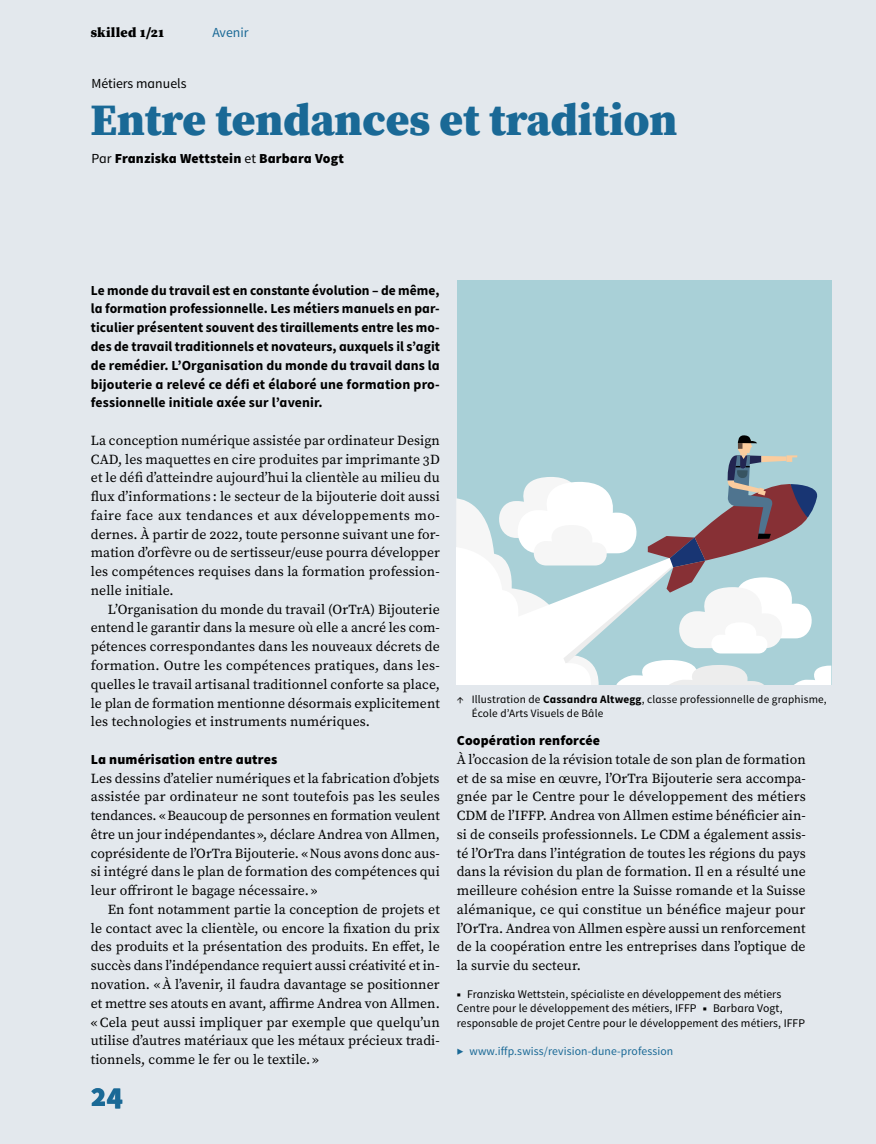
<style>
.page{position:relative;width:876px;height:1144px;background:#fff}
.page>*{position:absolute;margin:0;border:0;box-sizing:border-box;transform-origin:0 0}
.H1-Titel-Artikel{font:900 45px "Source Serif Pro";color:#1a6996}
.t1{font:900 30px "Source Sans Pro";color:#1a6996}
.P-Lauftext-ohne-Einz{font:13.8px/18.8px "Source Serif Pro";letter-spacing:.01em;color:#000;text-align:justify}
.P-Lauftext{font:13.8px/18.8px "Source Serif Pro";letter-spacing:.005em;color:#000;text-align:justify}
.P-Lead{font:700 13.8px/18.8px "Source Sans Pro";letter-spacing:.01em;color:#000;text-align:justify}
.P-Zwischentitel{font:900 13.8px "Source Sans Pro";letter-spacing:.01em;color:#000}
.P-Autor{font:900 13.8px "Source Sans Pro";letter-spacing:.01em;color:#000}
.P-Obertitel{font:13.8px "Source Sans Pro";color:#000}
.t2{font:900 13.8px "Source Serif Pro";letter-spacing:.02em;color:#000}
.t3{font:13.8px "Source Sans Pro";color:#1a6996}
.P-Infos-nach-Text{font:11.7px/14.1px "Source Sans Pro";letter-spacing:.01em;color:#000}
.P-www-Links-nach-Tex{font:11.7px "Source Sans Pro";letter-spacing:.01em;color:#1a6996}
.t4{font:11.25px/14.1px "Source Sans Pro";letter-spacing:.015em;color:#000}
.s1{font-weight:400}
.s2{font-weight:700}
.s3{font-weight:900}
</style>
<div class="page">
<div style="left:0;top:0;width:875px;height:1143px;background:#e3e8ed"></div>
<div style="left:456px;top:280px;width:375px;height:404px;background:#a9d0d7"></div>
<svg style="left:456px;top:435px;width:375px;height:249px"></svg>
<p class="t2" style="left:91px;top:22px;width:74px">skilled 1/21</p>
<p class="t3" style="left:212px;top:24px;width:38px">Avenir</p>
<p class="P-Obertitel" style="left:91px;top:75px;width:97px">Métiers manuels</p>
<h1 class="H1-Titel-Artikel" style="left:90px;top:88px;width:588px">Entre tendances et tradition</h1>
<p class="P-Autor" style="left:91px;top:150px;width:254px"><span class="s1">Par</span> Franziska Wettstein <span class="s1">et</span> Barbara Vogt</p>
<p class="P-Lead" style="left:91px;top:280px;width:350px">Le monde du travail est en constante évolution – de même, la formation professionnelle. Les métiers manuels en par&shy;ticulier présentent souvent des tiraillements entre les mo&shy;des de travail traditionnels et novateurs, auxquels il sʼagit de remédier. LʼOrganisation du monde du travail dans la bijouterie a relevé ce défi et élaboré une formation pro&shy;fessionnelle initiale axée sur lʼavenir.</p>
<p class="P-Lauftext-ohne-Einz" style="left:91px;top:431px;width:350px">La conception numérique assistée par ordinateur Design CAD, les maquettes en cire produites par imprimante 3D et le défi dʼatteindre aujourdʼhui la clientèle au milieu du flux dʼinformations : le secteur de la bijouterie doit aussi faire face aux tendances et aux développements mo&shy;dernes. À partir de 2022, toute personne suivant une for&shy;mation dʼorfèvre ou de sertisseur/euse pourra développer les compétences requises dans la formation profession&shy;nelle initiale.</p>
<p class="P-Lauftext" style="left:91px;top:599px;width:350px;text-indent:17px">LʼOrganisation du monde du travail (OrTrA) Bijouterie entend le garantir dans la mesure où elle a ancré les com&shy;pétences correspondantes dans les nouveaux décrets de formation. Outre les compétences pratiques, dans les&shy;quelles le travail artisanal traditionnel conforte sa place, le plan de formation mentionne désormais explicitement les technologies et instruments numériques.</p>
<p class="P-Zwischentitel" style="left:91px;top:750px;width:188px">La numérisation entre autres</p>
<p class="P-Lauftext-ohne-Einz" style="left:91px;top:768px;width:350px">Les dessins dʼatelier numériques et la fabrication dʼobjets assistée par ordinateur ne sont toutefois pas les seules tendances. «Beaucoup de personnes en formation veulent être un jour indépendantes », déclare Andrea von Allmen, coprésidente de lʼOrTra Bijouterie. «Nous avons donc aus&shy;si intégré dans le plan de formation des compétences qui leur offriront le bagage nécessaire. »</p>
<p class="P-Lauftext" style="left:91px;top:899px;width:350px;text-indent:17px">En font notamment partie la conception de projets et le contact avec la clientèle, ou encore la fixation du prix des produits et la présentation des produits. En effet, le succès dans lʼindépendance requiert aussi créativité et in&shy;novation. «À lʼavenir, il faudra davantage se positionner et mettre ses atouts en avant, affirme Andrea von Allmen. «Cela peut aussi impliquer par exemple que quelquʼun utilise dʼautres matériaux que les métaux précieux tradi&shy;tionnels, comme le fer ou le textile. »</p>
<h2 class="t1" style="left:91px;top:1076px;width:34px">24</h2>
<p class="t4" style="left:471px;top:692px;width:356px;text-indent:-15px">↑ Illustration de <span class="s2">Cassandra Altwegg</span>, classe professionnelle de graphisme,<br>École dʼArts Visuels de Bâle</p>
<p class="P-Zwischentitel" style="left:456px;top:731px;width:145px">Coopération renforcée</p>
<p class="P-Lauftext-ohne-Einz" style="left:456px;top:749px;width:350px">À lʼoccasion de la révision totale de son plan de formation et de sa mise en œuvre, lʼOrTra Bijouterie sera accompa&shy;gnée par le Centre pour le développement des métiers CDM de lʼIFFP. Andrea von Allmen estime bénéficier ain&shy;si de conseils professionnels. Le CDM a également assis&shy;té lʼOrTra dans lʼintégration de toutes les régions du pays dans la révision du plan de formation. Il en a résulté une meilleure cohésion entre la Suisse romande et la Suisse alémanique, ce qui constitue un bénéfice majeur pour lʼOrTra. Andrea von Allmen espère aussi un renforcement de la coopération entre les entreprises dans lʼoptique de la survie du secteur.</p>
<p class="P-Infos-nach-Text" style="left:456px;top:987px;width:349px"><span class="s3">■</span> Franziska Wettstein, spécialiste en développement des métiers<br>Centre pour le développement des métiers, IFFP <span class="s3">■</span> Barbara Vogt, responsable de projet Centre pour le développement des métiers, IFFP</p>
<p class="P-www-Links-nach-Tex" style="left:456px;top:1043px;width:218px">▶ www.iffp.swiss/revision-dune-profession</p>
</div>
